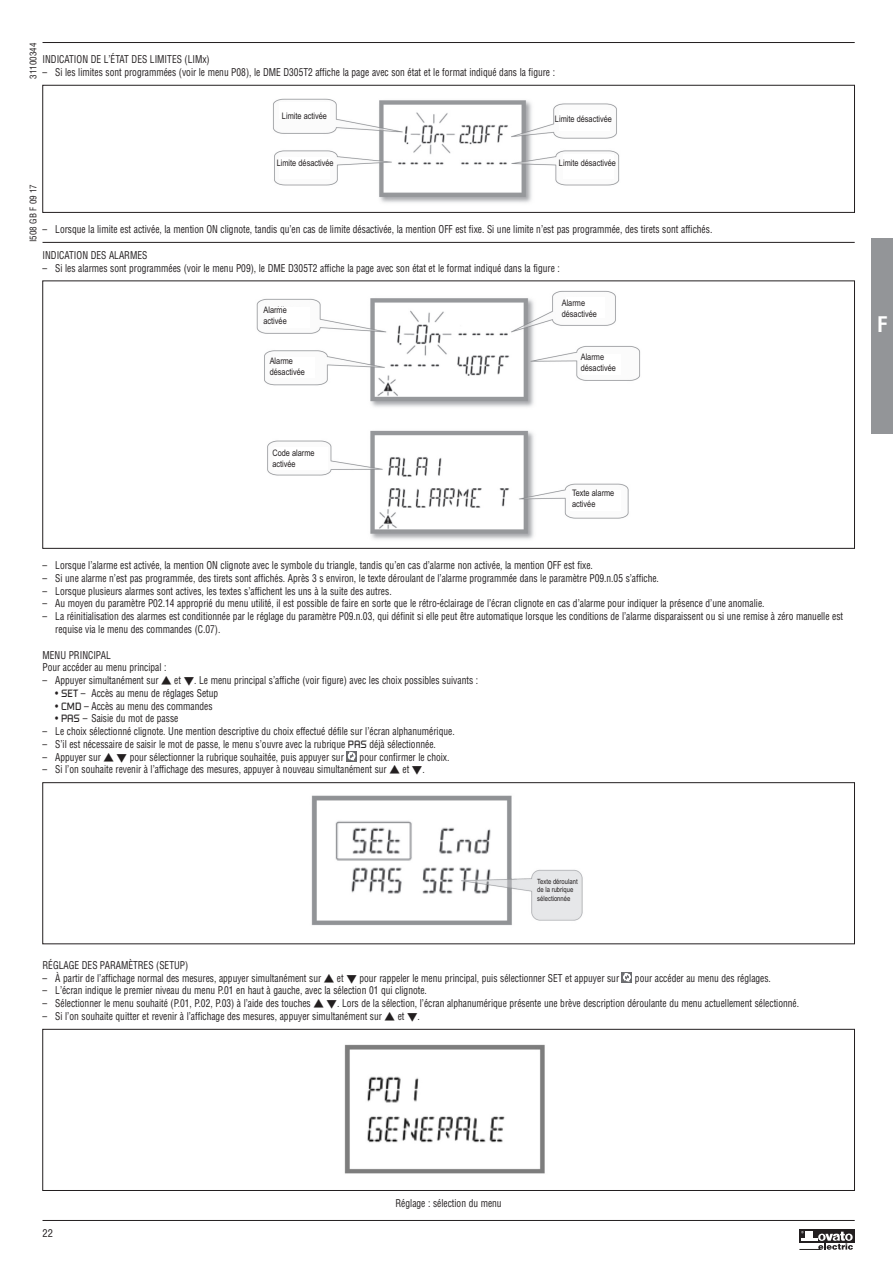
<style>
.page{position:relative;width:893px;height:1263px;background:#fff}
.page>*{position:absolute;margin:0;border:0;box-sizing:border-box;transform-origin:0 0}
.t1{font:700 condensed 21px "Helvetica";color:#fff}
.t2{font:condensed 10.5px/12.8px "Helvetica";color:#231f20;scale:.9 1}
.t3{font:condensed 10.5px "Helvetica";color:#231f20}
.t4{font:9px/10.8px "Arial Narrow";color:#231f20}
.t5{font:condensed 9px "Helvetica";color:#231f20}
.t6{font:7.2px/8.7px "Arial Narrow";color:#231f20}
.s1{font-family:"Russell Square";font-stretch:normal}
</style>
<div class="page">
<div style="left:872px;top:238px;width:21px;height:196px;background:#939598"></div>
<hr style="left:43px;top:42px;width:812px;height:1px;background:#231f20">
<hr style="left:43px;top:1220px;width:812px;height:1px;background:#231f20">
<div style="left:799px;top:1229px;width:55px;height:14px;background:#231f20"></div>
<svg style="left:799px;top:1231px;width:54px;height:19px"></svg>
<img style="left:273px;top:98px;width:347px;height:105px">
<div style="left:279px;top:103px;width:51px;height:16px;background:#fff"></div>
<div style="left:279px;top:158px;width:51px;height:21px;background:#fff"></div>
<div style="left:559px;top:111px;width:50px;height:20px;background:#fff"></div>
<div style="left:563px;top:154px;width:50px;height:25px;background:#fff"></div>
<div style="left:43px;top:85px;width:812px;height:128px;border:1px solid #231f20"></div>
<img style="left:256px;top:290px;width:384px;height:250px">
<div style="left:272px;top:307px;width:38px;height:21px;background:#fff"></div>
<div style="left:276px;top:358px;width:38px;height:20px;background:#fff"></div>
<div style="left:274px;top:448px;width:53px;height:22px;background:#fff"></div>
<div style="left:566px;top:297px;width:38px;height:20px;background:#fff"></div>
<div style="left:582px;top:354px;width:38px;height:21px;background:#fff"></div>
<div style="left:570px;top:490px;width:50px;height:21px;background:#fff"></div>
<hr style="left:43px;top:242px;width:812px;height:1px;background:#231f20">
<img style="left:311px;top:795px;width:272px;height:130px">
<div style="left:534px;top:875px;width:44px;height:37px;background:#e6e7e9"></div>
<div style="left:43px;top:782px;width:812px;height:162px;border:1px solid #231f20"></div>
<img style="left:344px;top:1044px;width:201px;height:130px">
<div style="left:43px;top:1029px;width:812px;height:162px;border:1px solid #231f20"></div>
<div style="left:346px;top:751px;width:11px;height:10px;background:#6c6d70"></div>
<svg style="left:347px;top:751px;width:9px;height:10px"></svg>
<div style="left:622px;top:972px;width:10px;height:10px;background:#6c6d70"></div>
<svg style="left:623px;top:973px;width:8px;height:9px"></svg>
<p class="t5" style="left:28px;top:79px;width:37px;rotate:-90deg">31100344</p>
<p class="t2" style="left:43px;top:53px;width:187px">INDICATION DE L’ÉTAT DES LIMITES (LIMx)</p>
<p class="t2" style="left:43px;top:66px;width:571px">– Si les limites sont programmées (voir le menu P08), le DME D305T2 affiche la page avec son état et le format indiqué dans la figure :</p>
<p class="t4" style="left:282px;top:110px;width:47px">Limite activée</p>
<p class="t4" style="left:277px;top:157px;width:59px">Limite désactivée</p>
<p class="t4" style="left:555px;top:113px;width:59px">Limite désactivée</p>
<p class="t4" style="left:559px;top:157px;width:59px">Limite désactivée</p>
<p class="t5" style="left:28px;top:242px;width:60px;rotate:-90deg">I508 GB F 09 17</p>
<p class="t2" style="left:43px;top:223px;width:746px">– Lorsque la limite est activée, la mention ON clignote, tandis qu’en cas de limite désactivée, la mention OFF est fixe. Si une limite n’est pas programmée, des tirets sont affichés.</p>
<p class="t2" style="left:43px;top:249px;width:118px">INDICATION DES ALARMES</p>
<p class="t2" style="left:43px;top:261px;width:576px">– Si les alarmes sont programmées (voir le menu P09), le DME D305T2 affiche la page avec son état et le format indiqué dans la figure :</p>
<p class="t4" style="left:263px;top:304px;width:25px">Alarme activée</p>
<p class="t4" style="left:270px;top:355px;width:37px">Alarme désactivée</p>
<p class="t4" style="left:272px;top:447px;width:44px">Code alarme activée</p>
<p class="t4" style="left:562px;top:297px;width:37px">Alarme désactivée</p>
<p class="t4" style="left:581px;top:351px;width:37px">Alarme désactivée</p>
<p class="t4" style="left:572px;top:487px;width:44px">Texte alarme activée</p>
<p class="t2" style="left:43px;top:559px;width:613px">– Lorsque l’alarme est activée, la mention ON clignote avec le symbole du triangle, tandis qu’en cas d’alarme non activée, la mention OFF est fixe.</p>
<p class="t2" style="left:43px;top:572px;width:686px">– Si une alarme n’est pas programmée, des tirets sont affichés. Après 3 s environ, le texte déroulant de l’alarme programmée dans le paramètre P09.n.05 s’affiche.</p>
<p class="t2" style="left:43px;top:585px;width:389px">– Lorsque plusieurs alarmes sont actives, les textes s’affichent les uns à la suite des autres.</p>
<p class="t2" style="left:43px;top:597px;width:804px">– Au moyen du paramètre P02.14 approprié du menu utilité, il est possible de faire en sorte que le rétro-éclairage de l’écran clignote en cas d’alarme pour indiquer la présence d’une anomalie.</p>
<p class="t2" style="left:55px;top:610px;width:877px;text-indent:-13px">– La réinitialisation des alarmes est conditionnée par le réglage du paramètre P09.n.03, qui définit si elle peut être automatique lorsque les conditions de l’alarme disparaissent ou si une remise à zéro manuelle est requise via le menu des commandes (C.07).</p>
<p class="t2" style="left:43px;top:648px;width:139px">MENU PRINCIPAL<br>Pour accéder au menu principal :</p>
<p class="t2" style="left:43px;top:674px;width:486px">– Appuyer simultanément sur ▲ et ▼. Le menu principal s’affiche (voir figure) avec les choix possibles suivants :</p>
<p class="t2" style="left:55px;top:687px;width:183px">• <span class="s1">SET</span> – Accès au menu de réglages Setup</p>
<p class="t2" style="left:55px;top:699px;width:176px">• <span class="s1">CMD</span> – Accès au menu des commandes</p>
<p class="t2" style="left:55px;top:712px;width:138px">• <span class="s1">PAS</span> – Saisie du mot de passe</p>
<p class="t2" style="left:43px;top:725px;width:459px">– Le choix sélectionné clignote. Une mention descriptive du choix effectué défile sur l’écran alphanumérique.</p>
<p class="t2" style="left:43px;top:738px;width:439px">– S’il est nécessaire de saisir le mot de passe, le menu s’ouvre avec la rubrique <span class="s1">PAS</span> déjà sélectionnée.</p>
<p class="t2" style="left:43px;top:750px;width:336px">– Appuyer sur ▲ ▼ pour sélectionner la rubrique souhaitée, puis appuyer sur</p>
<p class="t2" style="left:360px;top:750px;width:101px">pour confirmer le choix.</p>
<p class="t2" style="left:43px;top:763px;width:426px">– Si l’on souhaite revenir à l’affichage des mesures, appuyer à nouveau simultanément sur ▲ et ▼.</p>
<h1 class="t1" style="left:877px;top:313px;width:12px">F</h1>
<p class="t6" style="left:537px;top:877px;width:42px">Texte déroulant de la rubrique sélectionnée</p>
<p class="t2" style="left:43px;top:959px;width:163px">RÉGLAGE DES PARAMÈTRES (SETUP)</p>
<p class="t2" style="left:43px;top:972px;width:642px">– À partir de l’affichage normal des mesures, appuyer simultanément sur ▲ et ▼ pour rappeler le menu principal, puis sélectionner SET et appuyer sur</p>
<p class="t2" style="left:635px;top:972px;width:153px">pour accéder au menu des réglages.</p>
<p class="t2" style="left:43px;top:984px;width:429px">– L’écran indique le premier niveau du menu P.01 en haut à gauche, avec la sélection 01 qui clignote.</p>
<p class="t2" style="left:43px;top:997px;width:842px">– Sélectionner le menu souhaité (P.01, P.02, P.03) à l’aide des touches ▲ ▼. Lors de la sélection, l’écran alphanumérique présente une brève description déroulante du menu actuellement sélectionné.</p>
<p class="t2" style="left:43px;top:1010px;width:421px">– Si l’on souhaite quitter et revenir à l’affichage des mesures, appuyer simultanément sur ▲ et ▼.</p>
<p class="t3" style="left:43px;top:1227px;width:12px">22</p>
<p class="t2" style="left:396px;top:1197px;width:119px">Réglage : sélection du menu</p>
</div>
